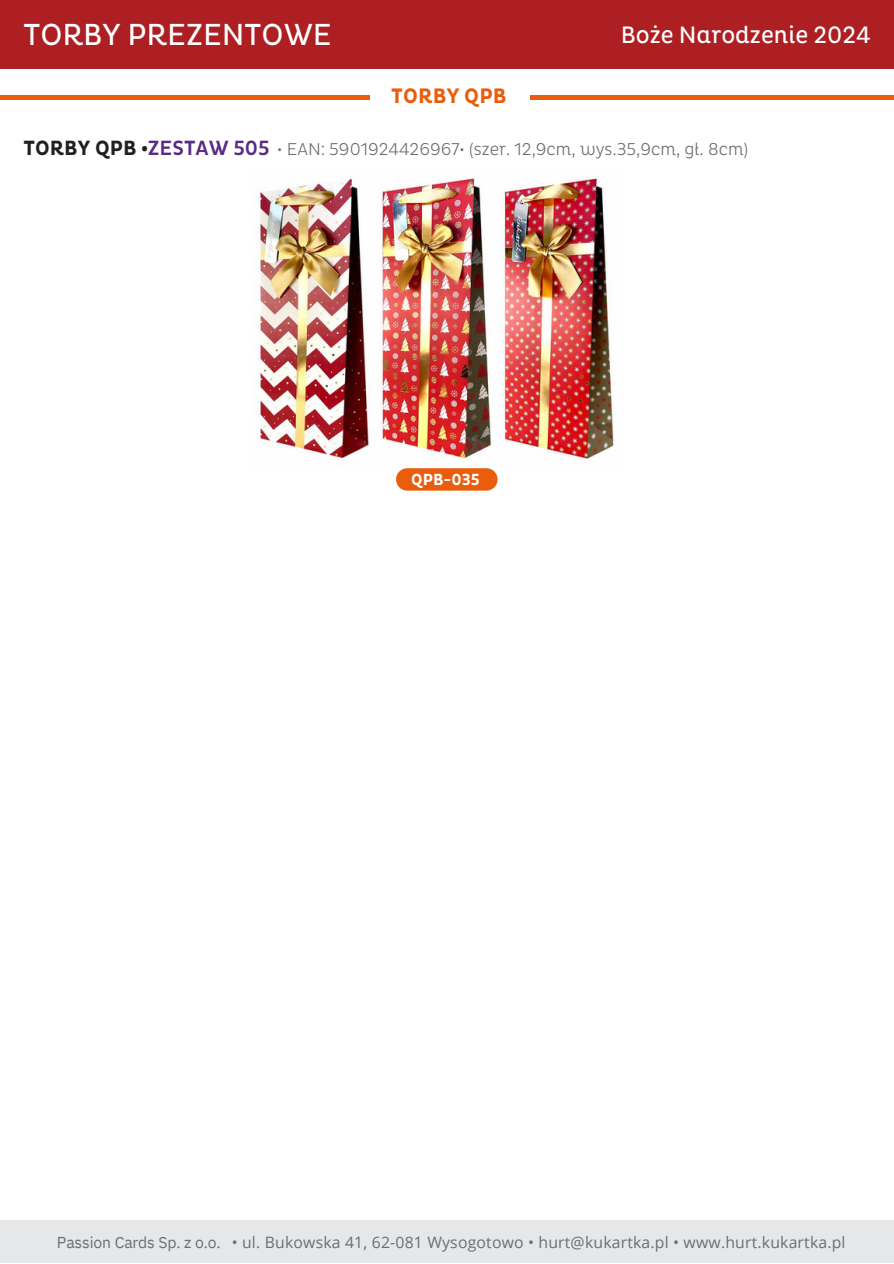
<style>
.page{position:relative;width:894px;height:1264px;background:#fff}
.page>*{position:absolute;margin:0;border:0;box-sizing:border-box;transform-origin:0 0}
.t1{font:31.05px "Pluto Cond";color:#fff}
.t2{font:24.15px "Pluto Cond";color:#fff}
.t3{font:700 21.3px "Pluto Cond";letter-spacing:.01em;color:#e95d0c}
.t4{font:700 21px "Pluto Cond";letter-spacing:.005em;color:#231f20}
.t5{font:300 17.55px "Pluto Cond";color:#6d6e70}
.t6{font:700 16.35px "Pluto Cond";color:#fff}
.t7{font:15.75px "Open Sans";letter-spacing:.015em;color:#6d6e70}
.t8{font:15.75px "IBM Plex Sans";letter-spacing:-.01em;color:#6d6e70}
.s1{font-weight:500;color:#572b86}
</style>
<div class="page">
<div style="left:0;top:1220px;width:893px;height:42px;background:#e6e7e8"></div>
<hr style="left:64px;top:95px;width:306px;height:4px;background:#e95d0c">
<hr style="left:530px;top:95px;width:302px;height:4px;background:#e95d0c">
<hr style="left:591px;top:95px;width:302px;height:4px;background:#e95d0c">
<hr style="left:0;top:95px;width:306px;height:4px;background:#e95d0c">
<img style="left:258px;top:178px;width:356px;height:282px">
<svg style="left:396px;top:468px;width:101px;height:22px;background:#ea6518"></svg>
<div style="left:0;top:1px;width:893px;height:68px;background:#ae1f23"></div>
<p class="t1" style="left:23px;top:16px;width:310px">TORBY PREZENTOWE</p>
<p class="t2" style="left:620px;top:21px;width:251px">Boże Narodzenie 2024</p>
<h3 class="t3" style="left:391px;top:84px;width:117px">TORBY QPB</h3>
<h3 class="t4" style="left:23px;top:136px;width:248px">TORBY QPB •<span class="s1">ZESTAW 505</span></h3>
<p class="t5" style="left:277px;top:139px;width:472px">• EAN: 5901924426967• (szer. 12,9cm, wys.35,9cm, gł. 8cm)</p>
<h3 class="t6" style="left:411px;top:470px;width:70px">QPB-035</h3>
<h1 class="t8" style="left:57px;top:1231px;width:165px">Passion Cards Sp. z o.o.</h1>
<h2 class="t7" style="left:231px;top:1231px;width:615px">• ul. Bukowska 41, 62-081 Wysogotowo • hurt@kukartka.pl • www.hurt.kukartka.pl</h2>
</div>
